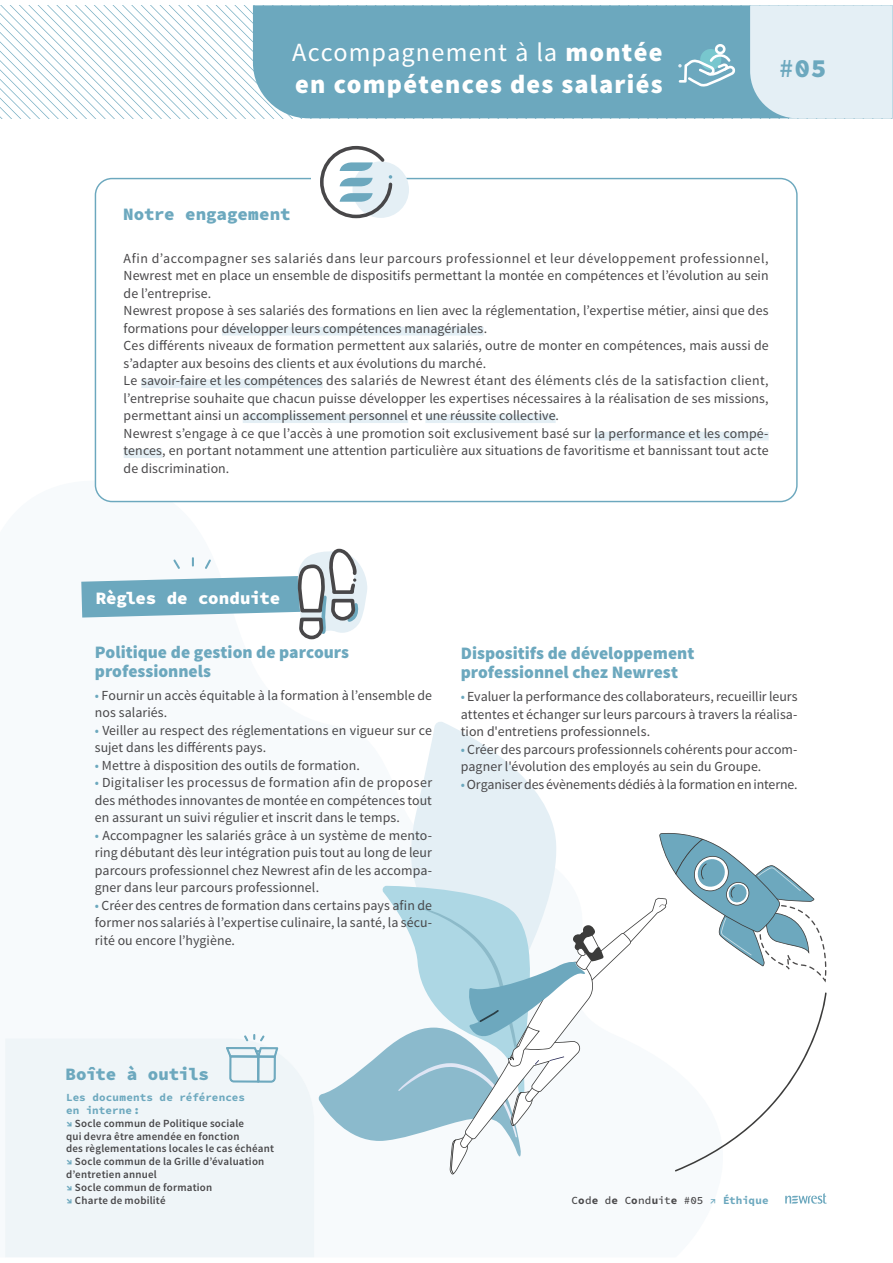
<style>
.page{position:relative;width:893px;height:1263px;background:#fff}
.page>*{position:absolute;margin:0;border:0;box-sizing:border-box;transform-origin:0 0}
.t1{font:900 26.25px/31.5px "Source Sans Pro";letter-spacing:.05em;color:#fff}
.t2{font:26.25px "Source Code Variable";color:#6ca8be}
.t3{font:900 17.55px/18.9px "Source Sans Pro";color:#6ca8be}
.t4{font:17.55px "Source Code Variable";letter-spacing:-.01em;color:#6ca8be}
.t5{font:17.55px "Source Code Variable";letter-spacing:-.015em;color:#fff}
.t6{font:13.8px/17.5px "Source Sans Pro";letter-spacing:.005em;color:#484749}
.t7{font:600 10.95px/12.8px "Source Sans Pro";letter-spacing:.02em;color:#484749}
.t8{font:10.95px/13px "Source Code Variable";letter-spacing:.01em;color:#6ca8be}
.t9{font:10.95px "Source Code Variable";letter-spacing:.005em;color:#484749}
.s1{font-weight:400}
.s2{color:#6ca8be}
.s3{font-family:"Source Code Variable";font-weight:400;color:#6ca8be}
</style>
<div class="page">
<svg style="left:0;top:5px;width:253px;height:113px"></svg>
<div style="left:5px;top:1038px;width:309px;height:219px;background:#eff5f8"></div>
<div style="left:253px;top:5px;width:497px;height:113px;background:#6ca8be"></div>
<div style="left:750px;top:5px;width:143px;height:113px;background:#e4eff5"></div>
<div style="left:700px;top:49px;width:21px;height:21px;background:#78c7ce;border-radius:50%"></div>
<svg style="left:677px;top:53px;width:60px;height:36px"></svg>
<div style="left:715px;top:44px;width:10px;height:10px;border:3px solid #fff;border-radius:50%"></div>
<div style="left:352px;top:161px;width:57px;height:57px;background:#e4eff5;border-radius:50%"></div>
<svg style="left:320px;top:145px;width:74px;height:74px"></svg>
<svg style="left:412px;top:722px;width:143px;height:111px;fill:#e4eff5"></svg>
<svg style="left:318px;top:833px;width:508px;height:341px"></svg>
<div style="left:222px;top:327px;width:262px;height:9px;background:#e4eff5"></div>
<div style="left:141px;top:379px;width:182px;height:9px;background:#e4eff5"></div>
<div style="left:243px;top:414px;width:165px;height:9px;background:#e4eff5"></div>
<div style="left:425px;top:414px;width:131px;height:9px;background:#e4eff5"></div>
<div style="left:595px;top:432px;width:174px;height:9px;background:#e4eff5"></div>
<div style="left:124px;top:449px;width:38px;height:9px;background:#e4eff5"></div>
<svg style="left:81px;top:548px;width:286px;height:92px"></svg>
<div style="left:226px;top:1034px;width:53px;height:223px;background:#eff5f8"></div>
<svg style="left:785px;top:1193px;width:41px;height:11px"></svg>
<h1 class="t1" style="left:292px;top:39px;width:372px"><span class="s1">Accompagnement à la</span> montée en compétences des salariés</h1>
<h1 class="t2" style="left:778px;top:53px;width:50px">#05</h1>
<p class="t4" style="left:123px;top:208px;width:169px">Notre engagement</p>
<p class="t6" style="left:124px;top:251px;width:647px">Afin d’accompagner ses salariés dans leur parcours professionnel et leur développement professionnel, Newrest met en place un ensemble de dispositifs permettant la montée en compétences et l’évolution au sein de l’entreprise.<br>Newrest propose à ses salariés des formations en lien avec la réglementation, l’expertise métier, ainsi que des formations pour développer leurs compétences managériales.<br>Ces différents niveaux de formation permettent aux salariés, outre de monter en compétences, mais aussi de s’adapter aux besoins des clients et aux évolutions du marché.<br>Le savoir-faire et les compétences des salariés de Newrest étant des éléments clés de la satisfaction client, l’entreprise souhaite que chacun puisse développer les expertises nécessaires à la réalisation de ses missions, permettant ainsi un accomplissement personnel et une réussite collective.<br>Newrest s’engage à ce que l’accès à une promotion soit exclusivement basé sur la performance et les compé&shy;tences, en portant notamment une attention particulière aux situations de favoritisme et bannissant tout acte de discrimination.</p>
<p class="t5" style="left:96px;top:591px;width:186px">Règles de conduite</p>
<p class="t3" style="left:95px;top:645px;width:256px">Politique de gestion de parcours professionnels</p>
<p class="t6" style="left:95px;top:688px;width:339px"><span class="s2">•</span> Fournir un accès équitable à la formation à l’ensemble de nos salariés.</p>
<p class="t6" style="left:95px;top:723px;width:339px"><span class="s2">•</span> Veiller au respect des réglementations en vigueur sur ce sujet dans les différents pays.</p>
<p class="t6" style="left:95px;top:758px;width:267px"><span class="s2">•</span> Mettre à disposition des outils de formation.</p>
<p class="t6" style="left:95px;top:775px;width:339px;text-align:justify"><span class="s2">•</span> Digitaliser les processus de formation afin de proposer des méthodes innovantes de montée en compétences tout en assurant un suivi régulier et inscrit dans le temps.</p>
<p class="t6" style="left:95px;top:828px;width:339px;text-align:justify"><span class="s2">•</span> Accompagner les salariés grâce à un système de mento&shy;ring débutant dès leur intégration puis tout au long de leur parcours professionnel chez Newrest afin de les accompa&shy;gner dans leur parcours professionnel.</p>
<p class="t6" style="left:95px;top:898px;width:339px;text-align:justify"><span class="s2">•</span> Créer des centres de formation dans certains pays afin de former nos salariés à l’expertise culinaire, la santé, la sécu&shy;rité ou encore l’hygiène.</p>
<p class="t3" style="left:461px;top:645px;width:235px">Dispositifs de développement professionnel chez Newrest</p>
<p class="t6" style="left:461px;top:689px;width:338px;text-align:justify"><span class="s2">•</span> Evaluer la performance des collaborateurs, recueillir leurs attentes et échanger sur leurs parcours à travers la réalisa&shy;tion d'entretiens professionnels.</p>
<p class="t6" style="left:461px;top:741px;width:338px"><span class="s2">•</span> Créer des parcours professionnels cohérents pour accom&shy;pagner l'évolution des employés au sein du Groupe.</p>
<p class="t6" style="left:461px;top:776px;width:338px"><span class="s2">•</span> Organiser des évènements dédiés à la formation en interne.</p>
<p class="t4" style="left:66px;top:1068px;width:145px">Boîte à outils</p>
<p class="t8" style="left:66px;top:1092px;width:180px">Les documents de références en interne :</p>
<p class="t7" style="left:66px;top:1118px;width:210px"><span class="s3">↘</span> Socle commun de Politique sociale<br>qui devra être amendée en fonction<br>des règlementations locales le cas échéant <span class="s3">↘</span> Socle commun de la Grille d’évaluation d’entretien annuel<br><span class="s3">↘</span> Socle commun de formation<br><span class="s3">↘</span> Charte de mobilité</p>
<p class="t9" style="left:571px;top:1196px;width:199px">Code de Conduite #05 <span class="s2">↗ Éthique</span></p>
</div>
